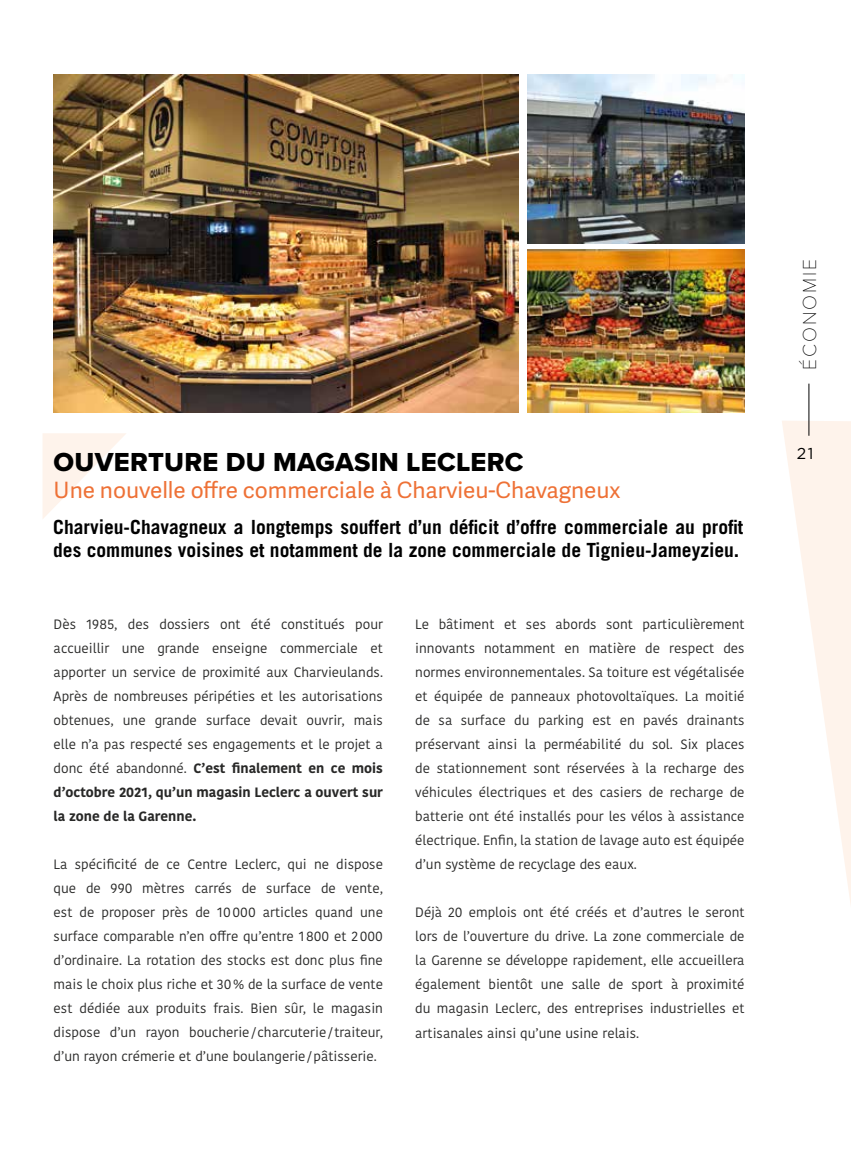
<style>
.page{position:relative;width:851px;height:1149px;background:#fff}
.page>*{position:absolute;margin:0;border:0;box-sizing:border-box;transform-origin:0 0}
.t1{font:27px "Proxima Nova Extrabld";letter-spacing:.01em;color:#000}
.t2{font:22.5px "Adelle Sans";color:#ee7136}
.t3{font:700 19.5px/23.4px "Trade Gothic LT Std";color:#000}
.t4{font:100 19.5px "Proxima Nova T";letter-spacing:.1em;color:#000}
.t5{font:15.75px "Gotham";color:#000}
.t6{font:13.5px/24px "Kohinoor Devanagari";color:#282827;text-align:justify}
.s1{font-weight:700}
</style>
<div class="page">
<svg style="left:782px;top:420px;width:68px;height:477px"></svg>
<svg style="left:43px;top:433px;width:83px;height:86px"></svg>
<img style="left:53px;top:75px;width:465px;height:338px">
<img style="left:527px;top:75px;width:217px;height:169px">
<img style="left:527px;top:249px;width:217px;height:164px">
<hr style="left:808px;top:383px;width:1px;height:52px;background:#000">
<h1 class="t1" style="left:54px;top:441px;width:471px">OUVERTURE DU MAGASIN LECLERC</h1>
<h2 class="t2" style="left:54px;top:473px;width:568px">Une nouvelle offre commerciale à Charvieu-Chavagneux</h2>
<h3 class="t3" style="left:53px;top:514px;width:691px">Charvieu-Chavagneux a longtemps souffert d’un déficit d’offre commerciale au profit des communes voisines et notamment de la zone commerciale de Tignieu-Jameyzieu.</h3>
<p class="t6" style="left:54px;top:612px;width:331px">Dès 1985, des dossiers ont été constitués pour accueillir une grande enseigne commerciale et apporter un service de proximité aux Charvieulands.<br>Après de nombreuses péripéties et les autorisations obtenues, une grande surface devait ouvrir, mais elle n’a pas respecté ses engagements et le projet a donc été abandonné. <span class="s1">C’est finalement en ce mois d’octobre 2021, qu’un magasin Leclerc a ouvert sur la zone de la Garenne.</span></p>
<p class="t6" style="left:54px;top:852px;width:331px">La spécificité de ce Centre Leclerc, qui ne dispose que de 990 mètres carrés de surface de vente, est de proposer près de 10000 articles quand une surface comparable n’en offre qu’entre 1800 et 2000 d’ordinaire. La rotation des stocks est donc plus fine mais le choix plus riche et 30% de la surface de vente est dédiée aux produits frais. Bien sûr, le magasin dispose d’un rayon boucherie/ charcuterie/traiteur, d’un rayon crémerie et d’une boulangerie/pâtisserie.</p>
<p class="t6" style="left:415px;top:612px;width:331px">Le bâtiment et ses abords sont particulièrement innovants notamment en matière de respect des normes environnementales. Sa toiture est végétalisée et équipée de panneaux photovoltaïques. La moitié de sa surface du parking est en pavés drainants préservant ainsi la perméabilité du sol. Six places de stationnement sont réservées à la recharge des véhicules électriques et des casiers de recharge de batterie ont été installés pour les vélos à assistance électrique. Enfin, la station de lavage auto est équipée d’un système de recyclage des eaux.</p>
<p class="t6" style="left:415px;top:900px;width:331px">Déjà 20 emplois ont été créés et d’autres le seront lors de l’ouverture du drive. La zone commerciale de la Garenne se développe rapidement, elle accueillera également bientôt une salle de sport à proximité du magasin Leclerc, des entreprises industrielles et artisanales ainsi qu’une usine relais.</p>
<h3 class="t4" style="left:795px;top:370px;width:112px;rotate:-90deg">ÉCONOMIE</h3>
<p class="t5" style="left:796px;top:443px;width:18px">21</p>
</div>
